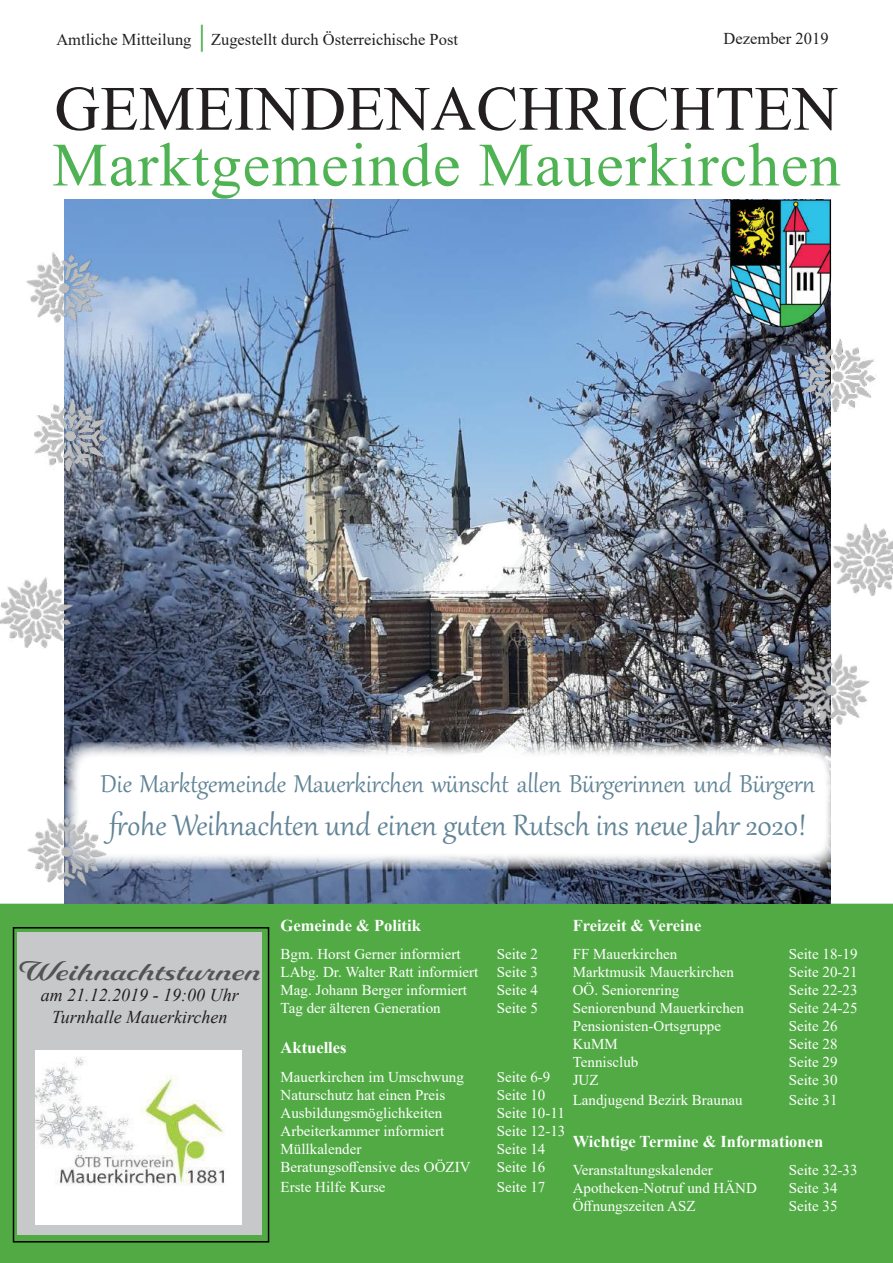
<style>
.page{position:relative;width:893px;height:1263px;background:#fff}
.page>*{position:absolute;margin:0;border:0;box-sizing:border-box;transform-origin:0 0}
.t1{font:63px "Times New Roman";letter-spacing:.005em;color:#231f20}
.t2{font:61.5px "Times New Roman";letter-spacing:.02em;color:#4fb253}
.t3{font:36px "Gabriola";color:#608396}
.t4{font:30px "Gabriola";color:#608396}
.t5{font:600 27px "Delaney";color:#535355}
.t6{font:italic 18px/21.6px "Times New Roman";color:#231f20;text-align:center}
.t7{font:700 16.5px "Times New Roman";color:#fff}
.t8{font:16.5px "Times New Roman";color:#231f20}
.t9{font:15px/18px "Times New Roman";color:#fff;text-align:justify}
.s1{font-family:"Myriad Pro";font-size:27px;color:#4fb253}
</style>
<div class="page">
<div style="left:0;top:904px;width:893px;height:359px;background:#51aa44"></div>
<div style="left:17px;top:1014px;width:245px;height:221px;background:#c7c8ca"></div>
<img style="left:36px;top:1050px;width:206px;height:175px">
<div style="left:17px;top:932px;width:245px;height:99px;background:#c7c8ca"></div>
<div style="left:13px;top:927px;width:256px;height:315px;border:2px solid #000"></div>
<img style="left:64px;top:199px;width:767px;height:705px">
<img style="left:729px;top:200px;width:102px;height:129px">
<svg style="left:65px;top:742px;width:774px;height:128px"></svg>
<img style="left:801px;top:338px;width:75px;height:73px">
<img style="left:0;top:569px;width:82px;height:87px">
<img style="left:34px;top:398px;width:75px;height:73px">
<img style="left:788px;top:646px;width:82px;height:87px">
<img style="left:827px;top:518px;width:66px;height:84px">
<img style="left:26px;top:238px;width:88px;height:96px">
<img style="left:27px;top:801px;width:92px;height:100px">
<p class="t8" style="left:56px;top:28px;width:403px">Amtliche Mitteilung <span class="s1">|</span> Zugestellt durch Österreichische Post</p>
<p class="t8" style="left:724px;top:27px;width:106px">Dezember 2019</p>
<h1 class="t1" style="left:54px;top:64px;width:785px">GEMEINDENACHRICHTEN</h1>
<h2 class="t2" style="left:52px;top:121px;width:790px">Marktgemeinde Mauerkirchen</h2>
<h3 class="t4" style="left:101px;top:764px;width:716px">Die Marktgemeinde Mauerkirchen wünscht allen Bürgerinnen und Bürgern</h3>
<h3 class="t3" style="left:109px;top:801px;width:698px">frohe Weihnachten und einen guten Rutsch ins neue Jahr 2020!</h3>
<h3 class="t5" style="left:18px;top:955px;width:245px">Weihnachtsturnen</h3>
<p class="t6" style="left:41px;top:984px;width:199px">am 21.12.2019 - 19:00 Uhr<br>Turnhalle Mauerkirchen</p>
<p class="t7" style="left:281px;top:913px;width:142px">Gemeinde &amp; Politik</p>
<p class="t9" style="left:281px;top:945px;width:181px">Bgm. Horst Gerner informiert</p>
<p class="t9" style="left:281px;top:945px;width:259px;text-indent:216px">Seite 2<br>LAbg. Dr. Walter Ratt informiert Seite 3<br>Mag. Johann Berger informiert</p>
<p class="t9" style="left:497px;top:981px;width:43px">Seite 4</p>
<p class="t9" style="left:281px;top:999px;width:162px">Tag der älteren Generation</p>
<p class="t9" style="left:497px;top:999px;width:43px">Seite 5</p>
<p class="t7" style="left:281px;top:1035px;width:67px">Aktuelles</p>
<p class="t9" style="left:281px;top:1067px;width:185px">Mauerkirchen im Umschwung</p>
<p class="t9" style="left:497px;top:1067px;width:55px">Seite 6-9</p>
<p class="t9" style="left:281px;top:1085px;width:166px">Naturschutz hat einen Preis</p>
<p class="t9" style="left:497px;top:1085px;width:50px">Seite 10</p>
<p class="t9" style="left:281px;top:1103px;width:163px">Ausbildungsmöglichkeiten</p>
<p class="t9" style="left:497px;top:1103px;width:70px">Seite 10-11</p>
<p class="t9" style="left:281px;top:1121px;width:165px">Arbeiterkammer informiert</p>
<p class="t9" style="left:497px;top:1121px;width:70px">Seite 12-13</p>
<p class="t9" style="left:281px;top:1139px;width:82px">Müllkalender</p>
<p class="t9" style="left:497px;top:1139px;width:50px">Seite 14</p>
<p class="t9" style="left:281px;top:1157px;width:191px">Beratungsoffensive des OÖZIV</p>
<p class="t9" style="left:497px;top:1157px;width:50px">Seite 16</p>
<p class="t9" style="left:281px;top:1177px;width:106px">Erste Hilfe Kurse</p>
<p class="t9" style="left:497px;top:1177px;width:50px">Seite 17</p>
<p class="t7" style="left:573px;top:913px;width:130px">Freizeit &amp; Vereine</p>
<p class="t9" style="left:573px;top:945px;width:106px">FF Mauerkirchen</p>
<p class="t9" style="left:789px;top:945px;width:70px">Seite 18-19</p>
<p class="t9" style="left:573px;top:963px;width:163px">Marktmusik Mauerkirchen</p>
<p class="t9" style="left:789px;top:963px;width:70px">Seite 20-21</p>
<p class="t9" style="left:573px;top:981px;width:108px">OÖ. Seniorenring</p>
<p class="t9" style="left:789px;top:981px;width:70px">Seite 22-23</p>
<p class="t9" style="left:573px;top:999px;width:173px">Seniorenbund Mauerkirchen</p>
<p class="t9" style="left:789px;top:999px;width:70px">Seite 24-25</p>
<p class="t9" style="left:573px;top:1017px;width:150px">Pensionisten-Ortsgruppe</p>
<p class="t9" style="left:789px;top:1017px;width:50px">Seite 26</p>
<p class="t9" style="left:573px;top:1035px;width:46px">KuMM</p>
<p class="t9" style="left:789px;top:1035px;width:50px">Seite 28</p>
<p class="t9" style="left:573px;top:1053px;width:67px">Tennisclub</p>
<p class="t9" style="left:789px;top:1053px;width:50px">Seite 29</p>
<p class="t9" style="left:573px;top:1071px;width:27px">JUZ</p>
<p class="t9" style="left:789px;top:1071px;width:50px">Seite 30</p>
<p class="t9" style="left:573px;top:1091px;width:171px">Landjugend Bezirk Braunau</p>
<p class="t9" style="left:789px;top:1091px;width:50px">Seite 31</p>
<p class="t7" style="left:573px;top:1129px;width:252px">Wichtige Termine &amp; Informationen</p>
<p class="t9" style="left:573px;top:1161px;width:141px">Veranstaltungskalender</p>
<p class="t9" style="left:789px;top:1161px;width:70px">Seite 32-33</p>
<p class="t9" style="left:573px;top:1179px;width:186px">Apotheken-Notruf und HÄND</p>
<p class="t9" style="left:789px;top:1179px;width:50px">Seite 34</p>
<p class="t9" style="left:573px;top:1197px;width:124px">Öffnungszeiten ASZ</p>
<p class="t9" style="left:789px;top:1197px;width:50px">Seite 35</p>
</div>
